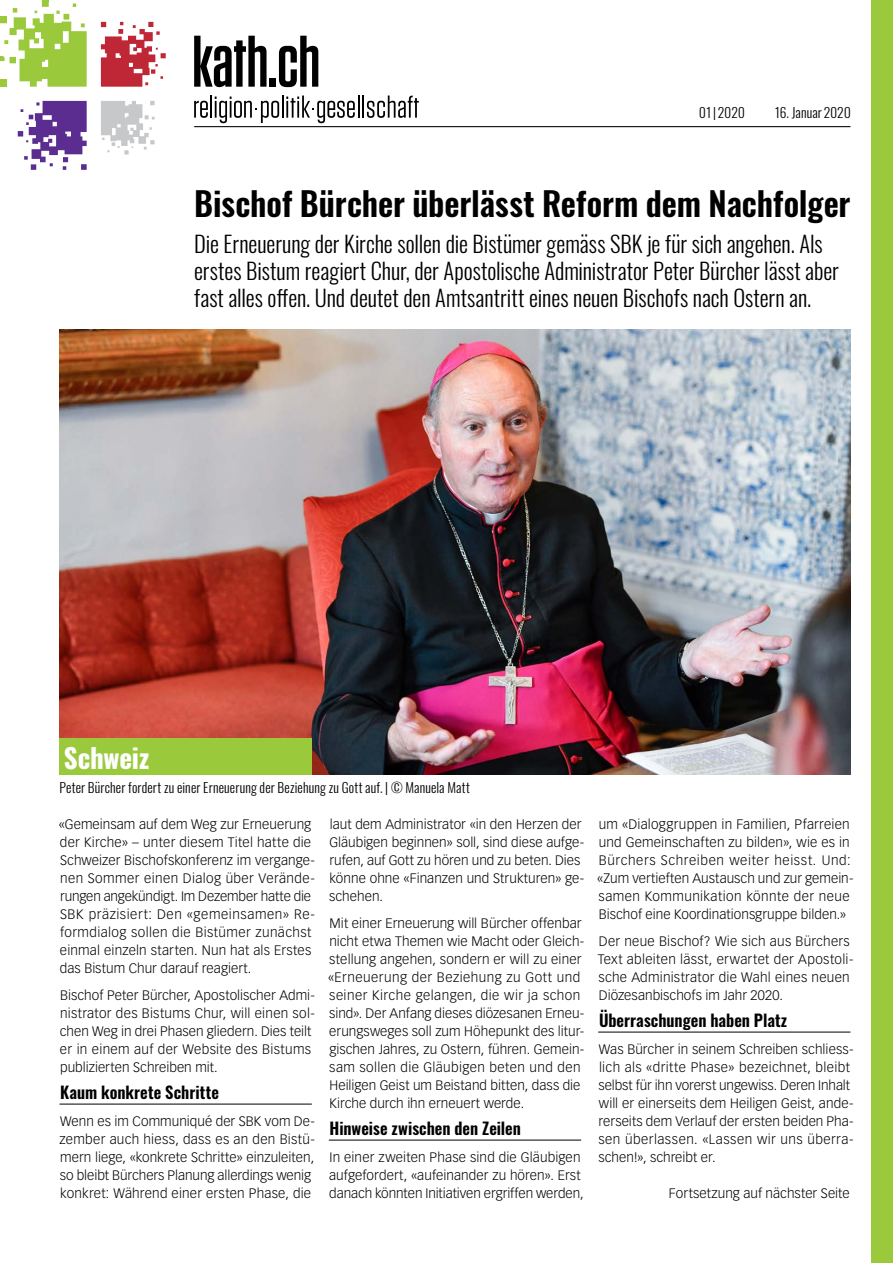
<style>
.page{position:relative;width:893px;height:1263px;background:#fff}
.page>*{position:absolute;margin:0;border:0;box-sizing:border-box;transform-origin:0 0}
.t1{font:600 33px "Oswald";letter-spacing:-.005em;color:#000}
.t2{font:700 27px "Oswald";letter-spacing:-.01em;color:#fff}
.t3{font:300 22.5px/27px "Oswald";color:#000}
.t4{font:600 16.5px "Oswald";color:#000}
.t5{font:300 13.5px/18px "Vectora LT Std";letter-spacing:.01em;color:#000}
.t6{font:300 13.5px "Oswald";letter-spacing:.01em;color:#000}
</style>
<div class="page">
<div style="left:872px;top:0;width:21px;height:1263px;background:#9aca3c"></div>
<img style="left:60px;top:330px;width:790px;height:445px">
<hr style="left:60px;top:1104px;width:252px;height:1px;background:#000">
<hr style="left:329px;top:1140px;width:252px;height:1px;background:#000">
<hr style="left:598px;top:1032px;width:252px;height:1px;background:#000">
<div style="left:60px;top:739px;width:252px;height:36px;background:#9aca3c"></div>
<hr style="left:194px;top:126px;width:656px;height:1px;background:#000">
<svg style="left:194px;top:36px;width:73px;height:51px"></svg>
<div style="left:270px;top:78px;width:6px;height:9px;background:#000"></div>
<svg style="left:279px;top:36px;width:39px;height:51px"></svg>
<svg style="left:101px;top:22px;width:65px;height:65px"></svg>
<svg style="left:101px;top:101px;width:54px;height:54px"></svg>
<svg style="left:18px;top:101px;width:69px;height:69px"></svg>
<hr style="left:210px;top:96px;width:2px;height:22px;background:#000">
<svg style="left:194px;top:101px;width:14px;height:17px"></svg>
<hr style="left:362px;top:96px;width:2px;height:22px;background:#000">
<svg style="left:367px;top:96px;width:52px;height:22px"></svg>
<svg style="left:215px;top:96px;width:144px;height:27px"></svg>
<svg style="left:0;top:0;width:87px;height:87px"></svg>
<p class="t6" style="left:699px;top:100px;width:47px">01|2020</p>
<p class="t6" style="left:774px;top:100px;width:78px">16. Januar 2020</p>
<h1 class="t1" style="left:194px;top:186px;width:658px">Bischof Bürcher überlässt Reform dem Nachfolger</h1>
<p class="t3" style="left:194px;top:227px;width:646px">Die Erneuerung der Kirche sollen die Bistümer gemäss SBK je für sich angehen. Als erstes Bistum reagiert Chur, der Apostolische Administrator Peter Bürcher lässt aber fast alles offen. Und deutet den Amtsantritt eines neuen Bischofs nach Ostern an.</p>
<h2 class="t2" style="left:64px;top:744px;width:87px">Schweiz</h2>
<p class="t6" style="left:60px;top:775px;width:412px">Peter Bürcher fordert zu einer Erneuerung der Beziehung zu Gott auf. | © Manuela Matt</p>
<p class="t5" style="left:59px;top:815px;width:258px">«Gemeinsam auf dem Weg zur Erneuerung der Kirche» – unter diesem Titel hatte die Schweizer Bischofskonferenz im vergange&shy;nen Sommer einen Dialog über Verände&shy;rungen angekündigt. Im Dezember hatte die SBK präzisiert: Den «gemeinsamen» Re&shy;formdialog sollen die Bistümer zunächst einmal einzeln starten. Nun hat als Erstes das Bistum Chur darauf reagiert.</p>
<p class="t5" style="left:60px;top:986px;width:257px">Bischof Peter Bürcher, Apostolischer Admi&shy;nistrator des Bistums Chur, will einen sol&shy;chen Weg in drei Phasen gliedern. Dies teilt er in einem auf der Website des Bistums publizierten Schreiben mit.</p>
<p class="t4" style="left:60px;top:1083px;width:160px">Kaum konkrete Schritte</p>
<p class="t5" style="left:60px;top:1112px;width:257px">Wenn es im Communiqué der SBK vom De&shy;zember auch hiess, dass es an den Bistü&shy;mern liege, «konkrete Schritte» einzuleiten, so bleibt Bürchers Planung allerdings wenig konkret: Während einer ersten Phase, die</p>
<p class="t5" style="left:329px;top:815px;width:257px">laut dem Administrator «in den Herzen der Gläubigen beginnen» soll, sind diese aufge&shy;rufen, auf Gott zu hören und zu beten. Dies könne ohne «Finanzen und Strukturen» ge&shy;schehen.</p>
<p class="t5" style="left:328px;top:914px;width:258px">Mit einer Erneuerung will Bürcher offenbar nicht etwa Themen wie Macht oder Gleich&shy;stellung angehen, sondern er will zu einer «Erneuerung der Beziehung zu Gott und seiner Kirche gelangen, die wir ja schon sind». Der Anfang dieses diözesanen Erneu&shy;erungsweges soll zum Höhepunkt des litur&shy;gischen Jahres, zu Ostern, führen. Gemein&shy;sam sollen die Gläubigen beten und den Heiligen Geist um Beistand bitten, dass die Kirche durch ihn erneuert werde.</p>
<p class="t4" style="left:330px;top:1119px;width:193px">Hinweise zwischen den Zeilen</p>
<p class="t5" style="left:329px;top:1148px;width:256px">In einer zweiten Phase sind die Gläubigen aufgefordert, «aufeinander zu hören». Erst danach könnten Initiativen ergriffen werden,</p>
<p class="t5" style="left:597px;top:815px;width:258px">um «Dialoggruppen in Familien, Pfarreien und Gemeinschaften zu bilden», wie es in Bürchers Schreiben weiter heisst. Und: «Zum vertieften Austausch und zur gemein&shy;samen Kommunikation könnte der neue Bischof eine Koordinationsgruppe bilden.»</p>
<p class="t5" style="left:598px;top:932px;width:257px">Der neue Bischof? Wie sich aus Bürchers Text ableiten lässt, erwartet der Apostoli&shy;sche Administrator die Wahl eines neuen Diözesanbischofs im Jahr 2020.</p>
<p class="t4" style="left:599px;top:1011px;width:190px">Überraschungen haben Platz</p>
<p class="t5" style="left:598px;top:1040px;width:257px">Was Bürcher in seinem Schreiben schliess&shy;lich als «dritte Phase» bezeichnet, bleibt selbst für ihn vorerst ungewiss. Deren Inhalt will er einerseits dem Heiligen Geist, ande&shy;rerseits dem Verlauf der ersten beiden Pha&shy;sen überlassen. «Lassen wir uns überra&shy;schen!», schreibt er.</p>
<p class="t5" style="left:669px;top:1184px;width:183px">Fortsetzung auf nächster Seite</p>
</div>
